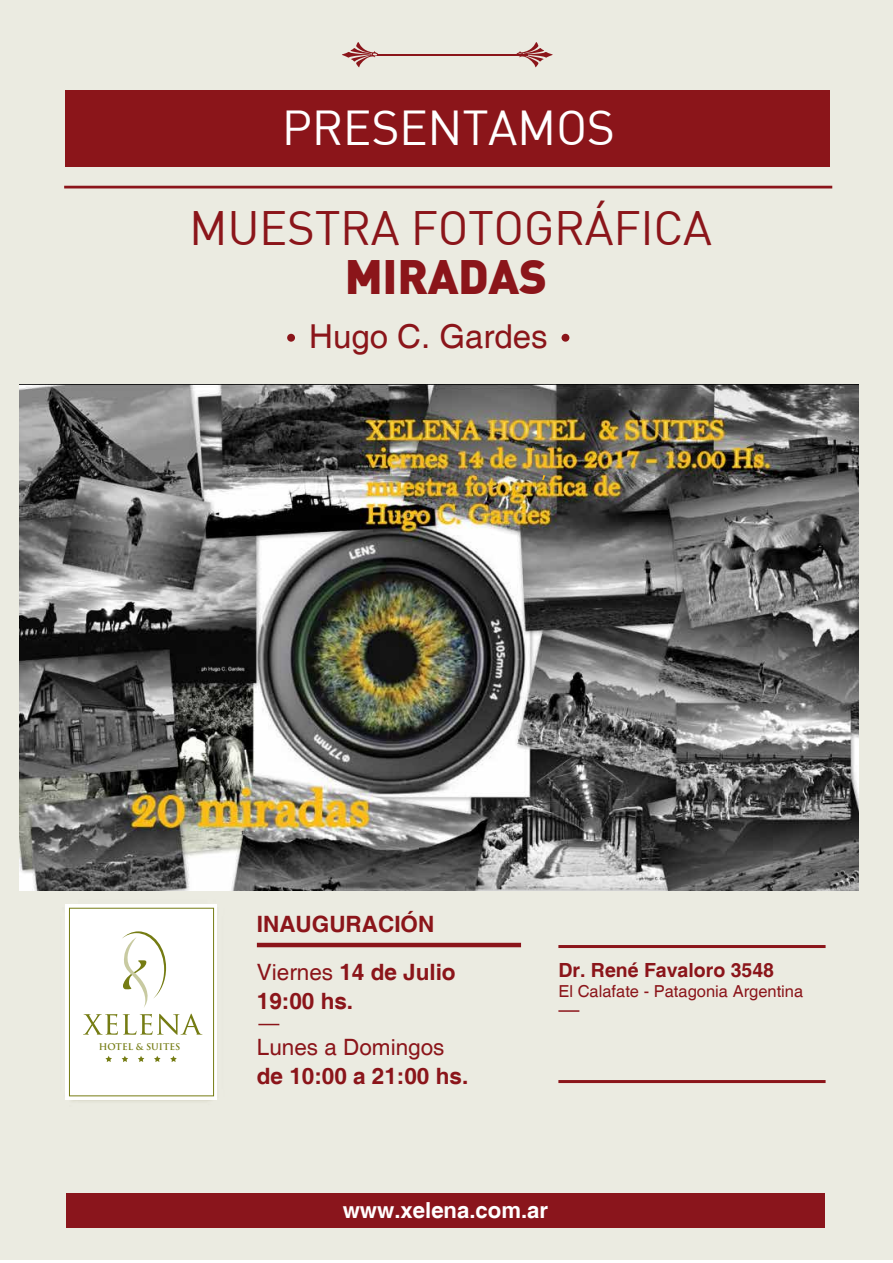
<style>
.page{position:relative;width:893px;height:1263px;background:#fff}
.page>*{position:absolute;margin:0;border:0;box-sizing:border-box;transform-origin:0 0}
.t1{font:48px "DIN";letter-spacing:-.01em;color:#fff}
.t2{font:47.25px "DIN";letter-spacing:-.01em;color:#8b151a}
.t3{font:900 47.25px "DIN";letter-spacing:-.01em;color:#8b151a}
.t4{font:33px "Helvetica";color:#8b151a}
.t5{font:700 22.5px/48.3px "Helvetica";color:#8b151a}
.t6{font:22.5px "Helvetica";color:#8b151a}
.t7{font:700 22.2px "Helvetica";color:#fff}
.t8{font:700 19.5px "Helvetica";color:#8b151a}
.t9{font:16.5px "Helvetica";color:#8b151a}
.t10{font:700 9px "Trajan Pro";color:#757c13}
.s1{font-weight:400}
</style>
<div class="page">
<div style="left:0;top:0;width:892px;height:1260px;background:#ebebe1"></div>
<div style="left:66px;top:1193px;width:759px;height:34px;background:#8a151c"></div>
<div style="left:65px;top:90px;width:765px;height:77px;background:#8b151a"></div>
<hr style="left:257px;top:943px;width:264px;height:4px;background:#8b151a">
<hr style="left:64px;top:186px;width:768px;height:2px;background:#8b151a">
<svg style="left:516px;top:42px;width:37px;height:26px"></svg>
<hr style="left:377px;top:54px;width:150px;height:1px;background:#8b151a">
<svg style="left:342px;top:42px;width:36px;height:26px"></svg>
<div style="left:561px;top:334px;width:8px;height:8px;background:#8b151a;border-radius:50%"></div>
<div style="left:287px;top:334px;width:8px;height:8px;background:#8b151a;border-radius:50%"></div>
<svg style="left:265px;top:1024px;width:14px;height:1px"></svg>
<hr style="left:558px;top:945px;width:268px;height:3px;background:#8b151a">
<hr style="left:558px;top:1010px;width:21px;height:2px;background:#8b151a">
<hr style="left:558px;top:1080px;width:268px;height:3px;background:#8b151a">
<img style="left:19px;top:890px;width:246px;height:211px">
<div style="left:66px;top:904px;width:151px;height:195px;background:#fff"></div>
<div style="left:69px;top:908px;width:145px;height:188px;border:1px solid #757c13"></div>
<svg style="left:122px;top:931px;width:44px;height:76px"></svg>
<svg style="left:83px;top:1014px;width:119px;height:21px"></svg>
<svg style="left:105px;top:1056px;width:7px;height:6px"></svg>
<svg style="left:122px;top:1056px;width:6px;height:6px"></svg>
<svg style="left:138px;top:1056px;width:6px;height:6px"></svg>
<svg style="left:154px;top:1056px;width:7px;height:6px"></svg>
<svg style="left:170px;top:1056px;width:7px;height:6px"></svg>
<img style="left:19px;top:385px;width:839px;height:505px">
<svg style="left:542px;top:475px;width:3px;height:5px"></svg>
<h1 class="t1" style="left:282px;top:98px;width:335px">PRESENTAMOS</h1>
<h2 class="t2" style="left:189px;top:198px;width:524px">MUESTRA FOTOGRÁFICA</h2>
<h2 class="t3" style="left:345px;top:245px;width:204px">MIRADAS</h2>
<h3 class="t4" style="left:309px;top:318px;width:240px">Hugo C. Gardes</h3>
<p class="t10" style="left:99px;top:1041px;width:83px">HOTEL &amp; SUITES</p>
<p class="t5" style="left:257px;top:901px;width:200px">INAUGURACIÓN<br><span class="s1">Viernes</span> 14 de Julio</p>
<p class="t5" style="left:257px;top:977px;width:98px">19:00 hs.</p>
<p class="t6" style="left:257px;top:1034px;width:189px">Lunes a Domingos</p>
<p class="t5" style="left:257px;top:1052px;width:213px">de 10:00 a 21:00 hs.</p>
<p class="t8" style="left:558px;top:958px;width:217px">Dr. René Favaloro 3548</p>
<p class="t9" style="left:558px;top:982px;width:246px">El Calafate - Patagonia Argentina</p>
<p class="t7" style="left:343px;top:1196px;width:207px">www.xelena.com.ar</p>
</div>
